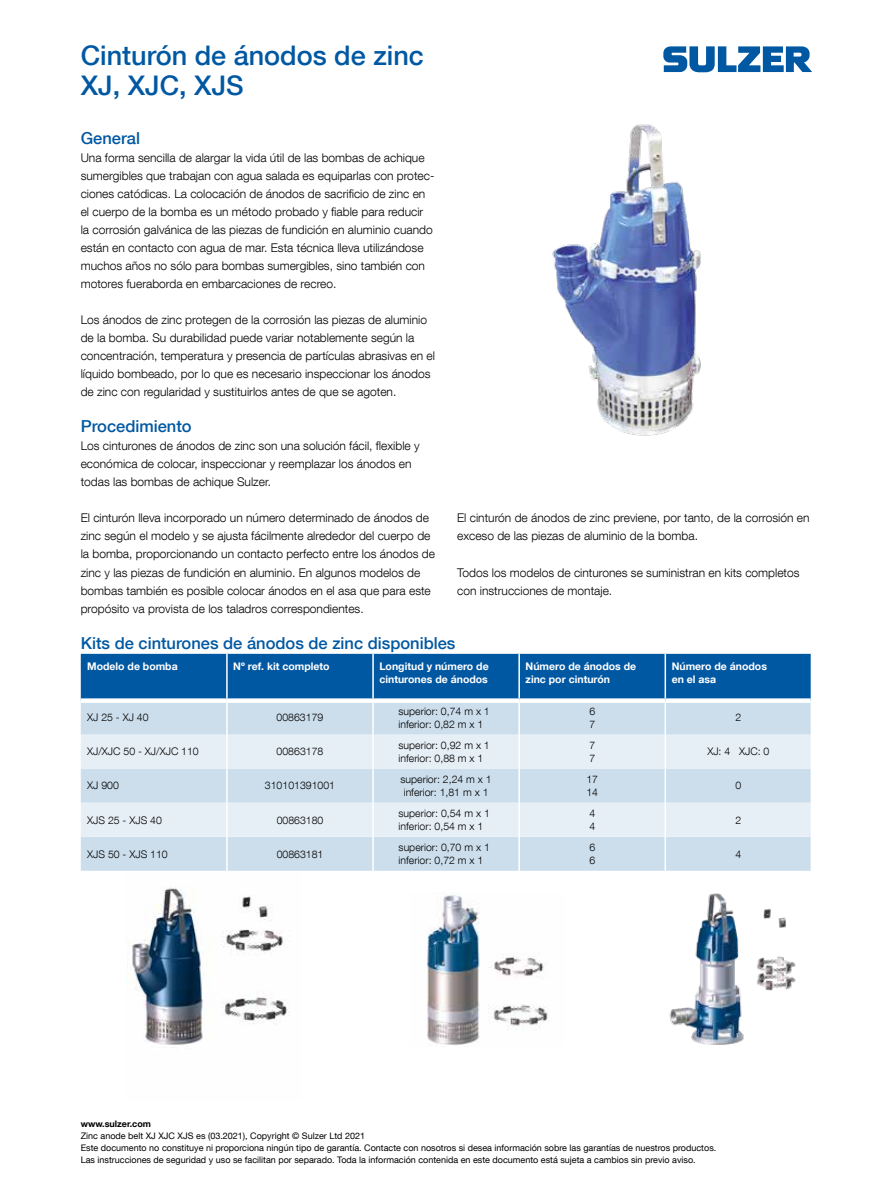
<style>
.page{position:relative;width:893px;height:1191px;background:#fff}
.page>*{position:absolute;margin:0;border:0;box-sizing:border-box;transform-origin:0 0}
.t1{font:500 27px/30px "Helvetica Neue LT Com";color:#0058a2}
.t2{font:500 16.5px "Helvetica Neue LT Com";color:#0058a2}
.t3{font:300 12px/18px "Helvetica Neue LT Com";color:#000}
.t4{font:300 10.5px/13.5px "Helvetica Neue LT Com";color:#000}
.t5{font:700 10.5px/13.5px "Helvetica Neue LT Com";color:#fff}
.t6{font:9px/12px "Helvetica Neue LT Com";color:#000}
.t7{font:700 9px "Helvetica Neue LT Com";color:#000}
</style>
<div class="page">
<svg style="left:663px;top:46px;width:149px;height:26px"></svg>
<img style="left:552px;top:124px;width:149px;height:312px">
<img style="left:427px;top:894px;width:121px;height:151px">
<img style="left:669px;top:893px;width:127px;height:152px">
<img style="left:127px;top:870px;width:175px;height:175px">
<div style="left:81px;top:654px;width:730px;height:44px;background:#0058a2"></div>
<div style="left:81px;top:703px;width:730px;height:167px;background:#ccdeec"></div>
<svg style="left:81px;top:734px;width:730px;height:102px;background:#dde8f2"></svg>
<hr style="left:226px;top:654px;width:2px;height:44px;background:#fff">
<hr style="left:518px;top:654px;width:2px;height:44px;background:#fff">
<hr style="left:665px;top:654px;width:1px;height:44px;background:#fff">
<hr style="left:226px;top:703px;width:2px;height:31px;background:#fff">
<hr style="left:372px;top:703px;width:2px;height:31px;background:#fff">
<hr style="left:518px;top:703px;width:2px;height:31px;background:#fff">
<hr style="left:665px;top:703px;width:1px;height:31px;background:#fff">
<hr style="left:226px;top:734px;width:2px;height:34px;background:#fff">
<hr style="left:372px;top:734px;width:2px;height:34px;background:#fff">
<hr style="left:518px;top:734px;width:2px;height:34px;background:#fff">
<hr style="left:665px;top:734px;width:1px;height:34px;background:#fff">
<hr style="left:372px;top:654px;width:2px;height:44px;background:#fff">
<hr style="left:226px;top:768px;width:2px;height:34px;background:#fff">
<hr style="left:226px;top:836px;width:2px;height:34px;background:#fff">
<hr style="left:372px;top:768px;width:2px;height:34px;background:#fff">
<hr style="left:372px;top:836px;width:2px;height:34px;background:#fff">
<hr style="left:518px;top:768px;width:2px;height:34px;background:#fff">
<hr style="left:518px;top:836px;width:2px;height:34px;background:#fff">
<hr style="left:665px;top:768px;width:1px;height:34px;background:#fff">
<hr style="left:665px;top:836px;width:1px;height:34px;background:#fff">
<hr style="left:226px;top:802px;width:2px;height:34px;background:#fff">
<hr style="left:372px;top:802px;width:2px;height:34px;background:#fff">
<hr style="left:518px;top:802px;width:2px;height:34px;background:#fff">
<hr style="left:665px;top:802px;width:1px;height:34px;background:#fff">
<h1 class="t1" style="left:81px;top:40px;width:345px">Cinturón de ánodos de zinc<br>XJ, XJC, XJS</h1>
<h2 class="t2" style="left:81px;top:128px;width:61px">General</h2>
<p class="t3" style="left:81px;top:149px;width:355px">Una forma sencilla de alargar la vida útil de las bombas de achique sumergibles que trabajan con agua salada es equiparlas con protec&shy;ciones catódicas. La colocación de ánodos de sacrificio de zinc en el cuerpo de la bomba es un método probado y fiable para reducir la corrosión galvánica de las piezas de fundición en aluminio cuando están en contacto con agua de mar. Esta técnica lleva utilizándose muchos años no sólo para bombas sumergibles, sino también con motores fueraborda en embarcaciones de recreo.</p>
<p class="t3" style="left:81px;top:311px;width:356px">Los ánodos de zinc protegen de la corrosión las piezas de aluminio de la bomba. Su durabilidad puede variar notablemente según la concentración, temperatura y presencia de partículas abrasivas en el líquido bombeado, por lo que es necesario inspeccionar los ánodos de zinc con regularidad y sustituirlos antes de que se agoten.</p>
<h2 class="t2" style="left:81px;top:416px;width:112px">Procedimiento</h2>
<p class="t3" style="left:81px;top:437px;width:340px">Los cinturones de ánodos de zinc son una solución fácil, flexible y económica de colocar, inspeccionar y reemplazar los ánodos en todas las bombas de achique Sulzer.</p>
<p class="t3" style="left:81px;top:509px;width:356px">El cinturón lleva incorporado un número determinado de ánodos de zinc según el modelo y se ajusta fácilmente alrededor del cuerpo de la bomba, proporcionando un contacto perfecto entre los ánodos de zinc y las piezas de fundición en aluminio. En algunos modelos de bombas también es posible colocar ánodos en el asa que para este propósito va provista de los taladros correspondientes.</p>
<h2 class="t2" style="left:81px;top:632px;width:376px">Kits de cinturones de ánodos de zinc disponibles</h2>
<p class="t3" style="left:457px;top:509px;width:354px">El cinturón de ánodos de zinc previene, por tanto, de la corrosión en exceso de las piezas de aluminio de la bomba.</p>
<p class="t3" style="left:457px;top:563px;width:344px">Todos los modelos de cinturones se suministran en kits completos con instrucciones de montaje.</p>
<p class="t5" style="left:87px;top:659px;width:92px">Modelo de bomba</p>
<p class="t5" style="left:233px;top:659px;width:98px">Nº ref. kit completo</p>
<p class="t5" style="left:379px;top:659px;width:111px">Longitud y número de cinturones de ánodos</p>
<p class="t5" style="left:526px;top:659px;width:112px">Número de ánodos de zinc por cinturón</p>
<p class="t5" style="left:672px;top:659px;width:97px">Número de ánodos en el asa</p>
<p class="t4" style="left:87px;top:710px;width:63px">XJ 25 - XJ 40</p>
<p class="t4" style="left:277px;top:710px;width:48px">00863179</p>
<p class="t4" style="left:399px;top:704px;width:93px">superior: 0,74 m x 1 inferior: 0,82 m x 1</p>
<p class="t4" style="left:589px;top:704px;width:7px">6<br>7</p>
<p class="t4" style="left:735px;top:710px;width:7px">2</p>
<p class="t4" style="left:87px;top:744px;width:113px">XJ/XJC 50 - XJ/XJC 110</p>
<p class="t4" style="left:277px;top:744px;width:48px">00863178</p>
<p class="t4" style="left:399px;top:738px;width:93px">superior: 0,92 m x 1 inferior: 0,88 m x 1</p>
<p class="t4" style="left:589px;top:738px;width:7px">7<br>7</p>
<p class="t4" style="left:707px;top:744px;width:64px">XJ: 4 XJC: 0</p>
<p class="t4" style="left:87px;top:778px;width:33px">XJ 900</p>
<p class="t4" style="left:265px;top:778px;width:72px">310101391001</p>
<p class="t4" style="left:400px;top:772px;width:93px;text-align:center">superior: 2,24 m x 1 inferior: 1,81 m x 1</p>
<p class="t4" style="left:586px;top:772px;width:13px">17<br>14</p>
<p class="t4" style="left:735px;top:778px;width:7px">0</p>
<p class="t4" style="left:87px;top:812px;width:76px">XJS 25 - XJS 40</p>
<p class="t4" style="left:277px;top:812px;width:48px">00863180</p>
<p class="t4" style="left:399px;top:806px;width:93px">superior: 0,54 m x 1 inferior: 0,54 m x 1</p>
<p class="t4" style="left:589px;top:806px;width:7px">4<br>4</p>
<p class="t4" style="left:735px;top:812px;width:7px">2</p>
<p class="t4" style="left:87px;top:847px;width:82px">XJS 50 - XJS 110</p>
<p class="t4" style="left:277px;top:847px;width:48px">00863181</p>
<p class="t4" style="left:399px;top:840px;width:93px">superior: 0,70 m x 1 inferior: 0,72 m x 1</p>
<p class="t4" style="left:589px;top:840px;width:7px">6<br>6</p>
<p class="t4" style="left:735px;top:847px;width:7px">4</p>
<p class="t7" style="left:81px;top:1118px;width:72px">www.sulzer.com</p>
<p class="t6" style="left:81px;top:1129px;width:637px">Zinc anode belt XJ XJC XJS es (03.2021), Copyright © Sulzer Ltd 2021<br>Este documento no constituye ni proporciona ningún tipo de garantía. Contacte con nosotros si desea información sobre las garantías de nuestros productos.<br>Las instrucciones de seguridad y uso se facilitan por separado. Toda la información contenida en este documento está sujeta a cambios sin previo aviso.</p>
</div>
